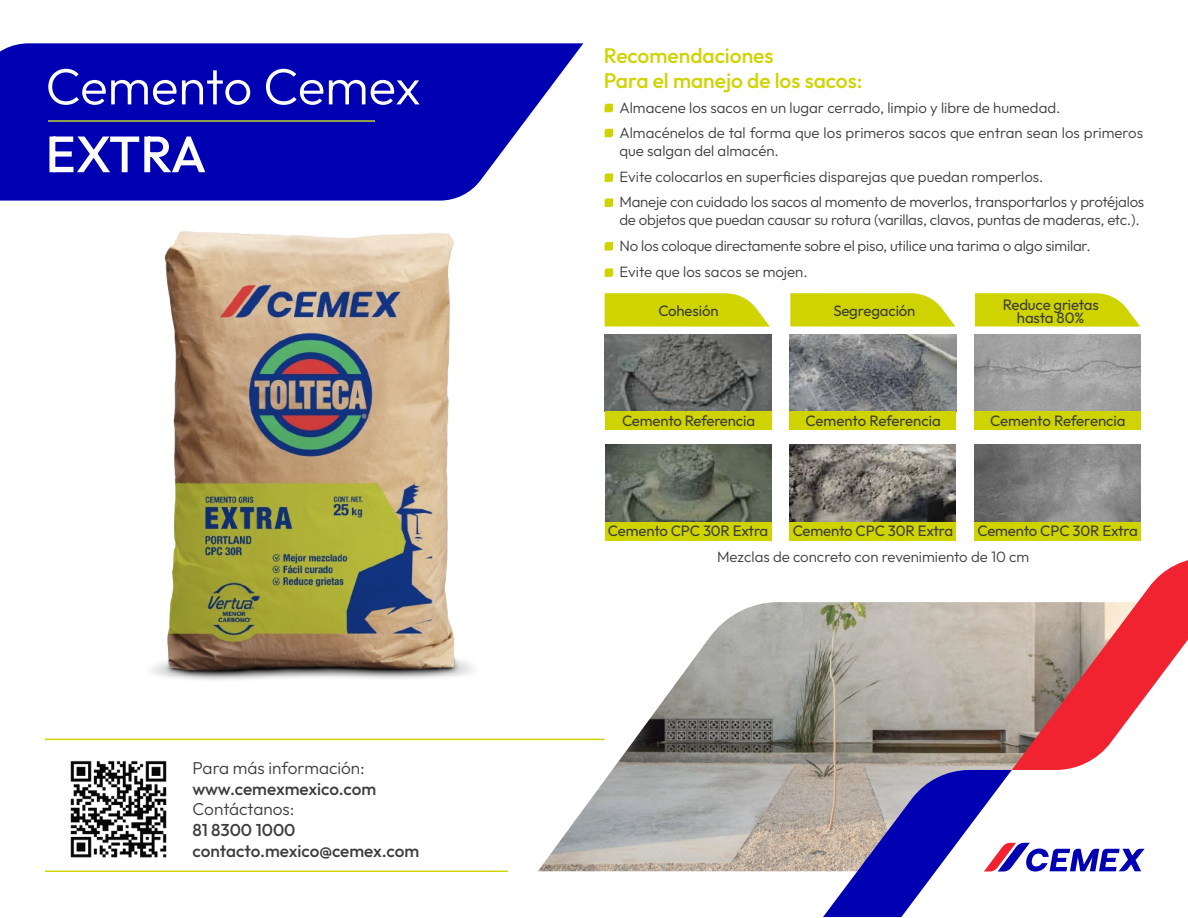
<style>
.page{position:relative;width:1188px;height:918px;background:#fff}
.page>*{position:absolute;margin:0;border:0;box-sizing:border-box;transform-origin:0 0}
.t1{font:100 51px/67.8px "Outfit";letter-spacing:-.005em;color:#fff}
.t2{font:100 21px/25px "Outfit";color:#cfd400}
.t3{font:100 17.25px/20.7px "Outfit";color:#3d3d3d}
.t4{font:100 15px/24.6px "Outfit";letter-spacing:-.01em;color:#3d3d3d}
</style>
<div class="page">
<img style="left:538px;top:602px;width:237px;height:269px">
<svg style="left:775px;top:560px;width:413px;height:356px"></svg>
<svg style="left:605px;top:104px;width:8px;height:8px"></svg>
<svg style="left:605px;top:129px;width:8px;height:8px"></svg>
<svg style="left:605px;top:173px;width:8px;height:9px"></svg>
<svg style="left:605px;top:198px;width:8px;height:9px"></svg>
<svg style="left:605px;top:242px;width:8px;height:9px"></svg>
<svg style="left:605px;top:268px;width:8px;height:9px"></svg>
<svg style="left:0;top:43px;width:583px;height:158px;background:#1a1aba"></svg>
<hr style="left:48px;top:120px;width:327px;height:2px;background:#c0d330">
<img style="left:125px;top:196px;width:368px;height:484px">
<img style="left:605px;top:335px;width:166px;height:77px">
<img style="left:790px;top:335px;width:166px;height:77px">
<img style="left:974px;top:335px;width:167px;height:77px">
<img style="left:605px;top:445px;width:166px;height:77px">
<img style="left:790px;top:445px;width:166px;height:77px">
<img style="left:975px;top:445px;width:166px;height:77px">
<div style="left:605px;top:412px;width:166px;height:18px;background:#cfd400"></div>
<div style="left:790px;top:412px;width:166px;height:18px;background:#cfd400"></div>
<div style="left:974px;top:412px;width:167px;height:18px;background:#cfd400"></div>
<div style="left:605px;top:522px;width:166px;height:18px;background:#cfd400"></div>
<div style="left:790px;top:522px;width:166px;height:18px;background:#cfd400"></div>
<div style="left:974px;top:522px;width:167px;height:18px;background:#cfd400"></div>
<svg style="left:605px;top:293px;width:165px;height:34px;background:#d4d81a"></svg>
<svg style="left:790px;top:293px;width:166px;height:34px;background:#d4d81b"></svg>
<svg style="left:975px;top:293px;width:165px;height:34px;background:#d3d81a"></svg>
<hr style="left:45px;top:739px;width:560px;height:1px;background:#cfd400">
<hr style="left:45px;top:871px;width:463px;height:1px;background:#cfd400">
<img style="left:70px;top:760px;width:97px;height:98px">
<h1 class="t1" style="left:46px;top:53px;width:377px">Cemento Cemex<br>EXTRA</h1>
<p class="t3" style="left:193px;top:758px;width:228px">Para más información: www.cemexmexico.com<br>Contáctanos:<br>81 8300 1000 contacto.mexico@cemex.com</p>
<h2 class="t2" style="left:604px;top:43px;width:260px">Recomendaciones<br>Para el manejo de los sacos:</h2>
<p class="t4" style="left:619px;top:96px;width:525px">Almacene los sacos en un lugar cerrado, limpio y libre de humedad.<br>Almacénelos de tal forma que los primeros sacos que entran sean los primeros</p>
<p class="t4" style="left:619px;top:138px;width:161px">que salgan del almacén.</p>
<p class="t4" style="left:619px;top:165px;width:526px;line-height:25px">Evite colocarlos en superficies disparejas que puedan romperlos.<br>Maneje con cuidado los sacos al momento de moverlos, transportarlos y protéjalos</p>
<p class="t4" style="left:619px;top:207px;width:522px;line-height:25.7px">de objetos que puedan causar su rotura (varillas, clavos, puntas de maderas, etc.).<br>No los coloque directamente sobre el piso, utilice una tarima o algo similar.</p>
<p class="t4" style="left:619px;top:259px;width:190px">Evite que los sacos se mojen.</p>
<p class="t4" style="left:658px;top:299px;width:62px">Cohesión</p>
<p class="t4" style="left:833px;top:299px;width:84px">Segregación</p>
<p class="t4" style="left:1003px;top:298px;width:98px;line-height:13.5px;text-align:center">Reduce grietas hasta 80%</p>
<p class="t4" style="left:622px;top:408px;width:135px">Cemento Referencia</p>
<p class="t4" style="left:806px;top:408px;width:137px">Cemento Referencia</p>
<p class="t4" style="left:990px;top:408px;width:137px">Cemento Referencia</p>
<p class="t4" style="left:608px;top:518px;width:162px">Cemento CPC 30R Extra</p>
<p class="t4" style="left:793px;top:518px;width:162px">Cemento CPC 30R Extra</p>
<p class="t4" style="left:978px;top:518px;width:162px">Cemento CPC 30R Extra</p>
<p class="t4" style="left:717px;top:545px;width:314px">Mezclas de concreto con revenimiento de 10 cm</p>
</div>
